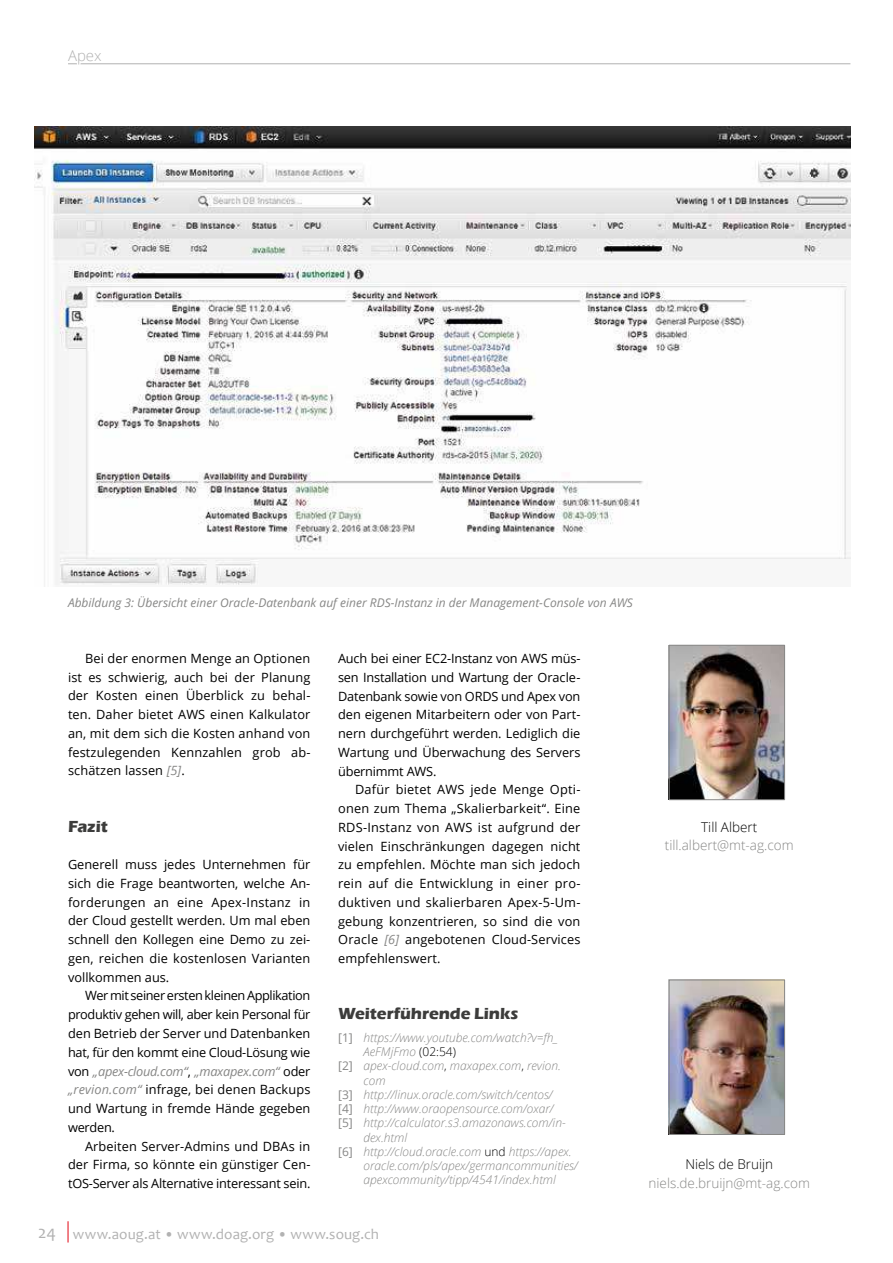
<style>
.page{position:relative;width:893px;height:1263px;background:#fff}
.page>*{position:absolute;margin:0;border:0;box-sizing:border-box;transform-origin:0 0}
.t1{font:700 16.5px "Eras ITC";letter-spacing:-.005em;color:#3c3c3b}
.t2{font:15px "Candara";letter-spacing:.01em;color:#b2b2b2}
.t3{font:300 15px "Open Sans";color:#b2b2b2}
.t4{font:300 13.5px "Open Sans";color:#878786}
.t5{font:300 13.5px "Open Sans";color:#000}
.t6{font:12.75px/18.8px "Open Sans";letter-spacing:.01em;color:#000;text-align:justify}
.t7{font:italic 300 12px "Open Sans";color:#878786}
.t8{font:italic 12px "Open Sans";color:#878786}
.s1{font-style:italic;color:#878786}
.s2{font-weight:400;font-style:normal}
.s3{font-style:normal;color:#000}
.s4{font-size:18px}
</style>
<div class="page">
<svg style="left:68px;top:1221px;width:1px;height:21px"></svg>
<hr style="left:68px;top:64px;width:782px;height:1px;background:#b2b2b2">
<svg style="left:68px;top:63px;width:39px;height:2px"></svg>
<img style="left:34px;top:127px;width:816px;height:459px">
<img style="left:671px;top:647px;width:112px;height:151px">
<div style="left:669px;top:645px;width:116px;height:155px;border:1px solid #878786"></div>
<img style="left:671px;top:982px;width:112px;height:151px">
<div style="left:669px;top:980px;width:116px;height:155px;border:1px solid #878786"></div>
<p class="t3" style="left:68px;top:49px;width:35px">Apex</p>
<p class="t8" style="left:68px;top:597px;width:566px">Abbildung 3: Übersicht einer Oracle-Datenbank auf einer RDS-Instanz in der Management-Console von AWS</p>
<p class="t6" style="left:68px;top:650px;width:244px;text-indent:17px">Bei der enormen Menge an Optionen ist es schwierig, auch bei der Planung der Kosten einen Überblick zu behal&shy;ten. Daher bietet AWS einen Kalkulator an, mit dem sich die Kosten anhand von festzulegenden Kennzahlen grob ab&shy;schätzen lassen <span class="s1">[5]</span>.</p>
<p class="t1" style="left:68px;top:819px;width:41px">Fazit</p>
<p class="t6" style="left:68px;top:856px;width:244px">Generell muss jedes Unternehmen für sich die Frage beantworten, welche An&shy;forderungen an eine Apex-Instanz in der Cloud gestellt werden. Um mal eben schnell den Kollegen eine Demo zu zei&shy;gen, reichen die kostenlosen Varianten vollkommen aus.</p>
<p class="t6" style="left:68px;top:988px;width:244px;text-indent:17px">Wer mit seiner ersten kleinen Applikation produktiv gehen will, aber kein Personal für den Betrieb der Server und Daten banken hat, für den kommt eine Cloud-Lösung wie von <span class="s1">„apex-cloud.com“</span>, <span class="s1">„maxapex.com“</span> oder <span class="s1">„revion.com“</span> in frage, bei denen Backups und Wartung in fremde Hände gegeben werden.</p>
<p class="t6" style="left:68px;top:1136px;width:244px;text-indent:17px">Arbeiten Server-Admins und DBAs in der Firma, so könnte ein günstiger Cen&shy;tOS-Server als Alternative interessant sein.</p>
<p class="t6" style="left:338px;top:649px;width:244px">Auch bei einer EC2-Instanz von AWS müs&shy;sen Installation und Wartung der Oracle-Datenbank sowie von ORDS und Apex von den eigenen Mitarbeitern oder von Part&shy;nern durchgeführt werden. Lediglich die Wartung und Überwachung des Servers übernimmt AWS.</p>
<p class="t6" style="left:338px;top:780px;width:244px;text-indent:17px">Dafür bietet AWS jede Menge Opti&shy;onen zum Thema „Skalierbarkeit“. Eine RDS-Instanz von AWS ist aufgrund der vielen Einschränkungen dagegen nicht zu empfehlen. Möchte man sich jedoch rein auf die Entwicklung in einer pro&shy;duktiven und skalierbaren Apex-5-Um&shy;gebung konzentrieren, so sind die von Oracle <span class="s1">[6]</span> angebotenen Cloud-Services empfehlenswert.</p>
<p class="t1" style="left:338px;top:1007px;width:182px">Weiterführende Links</p>
<p class="t7" style="left:338px;top:1033px;width:222px"><span class="s2">[1]</span> https://www.youtube.com/watch?v=fh_</p>
<p class="t7" style="left:364px;top:1047px;width:94px">AeFMjFmo <span class="s3">(02:54)</span></p>
<p class="t7" style="left:338px;top:1061px;width:224px"><span class="s2">[2]</span> apex-cloud.com<span class="s3">,</span> maxapex.com<span class="s3">,</span> revion.</p>
<p class="t7" style="left:364px;top:1075px;width:24px">com</p>
<p class="t7" style="left:338px;top:1090px;width:216px"><span class="s2">[3]</span> http://linux.oracle.com/switch/centos/</p>
<p class="t7" style="left:338px;top:1104px;width:217px"><span class="s2">[4]</span> http://www.oraopensource.com/oxar/</p>
<p class="t7" style="left:338px;top:1118px;width:229px"><span class="s2">[5]</span> http://calculator.s3.amazonaws.com/in-</p>
<p class="t7" style="left:364px;top:1132px;width:45px">dex.html</p>
<p class="t7" style="left:338px;top:1147px;width:235px"><span class="s2">[6]</span> http://cloud.oracle.com <span class="s3">und</span> https://apex.</p>
<p class="t7" style="left:364px;top:1161px;width:216px">oracle.com/pls/apex/germancommunities/</p>
<p class="t7" style="left:364px;top:1175px;width:194px">apexcommunity/tipp/4541/index.html</p>
<p class="t2" style="left:38px;top:1228px;width:342px"><span class="s4">24</span> www.aoug.at • www.doag.org • www.soug.ch</p>
<p class="t5" style="left:701px;top:821px;width:58px">Till Albert</p>
<p class="t4" style="left:665px;top:840px;width:130px">till.albert@mt-ag.com</p>
<p class="t5" style="left:685px;top:1159px;width:89px">Niels de Bruijn</p>
<p class="t4" style="left:649px;top:1177px;width:163px">niels.de.bruijn@mt-ag.com</p>
</div>
